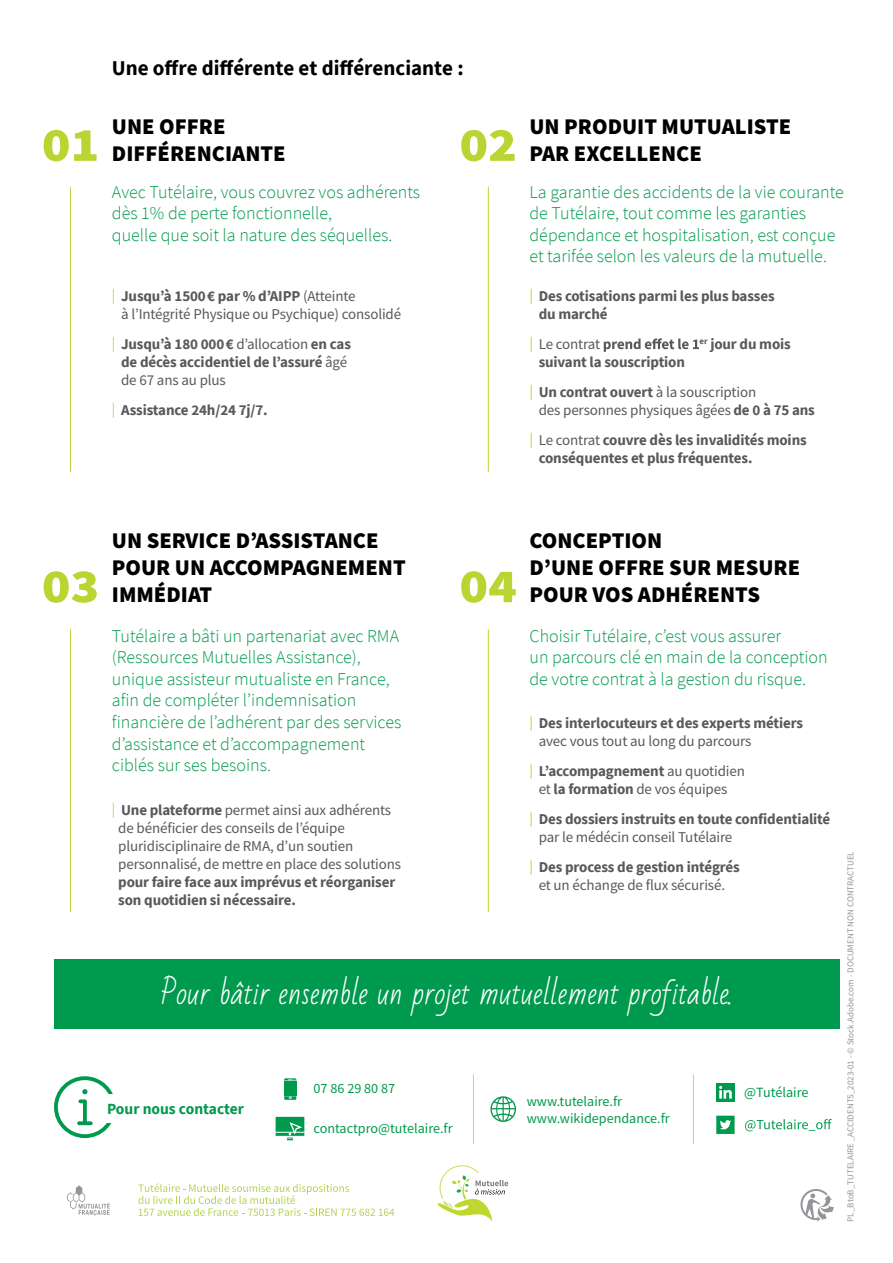
<style>
.page{position:relative;width:893px;height:1263px;background:#fff}
.page>*{position:absolute;margin:0;border:0;box-sizing:border-box;transform-origin:0 0}
.t1{font:900 47.85px "Source Sans Pro";color:#bad532;scale:1.11 1}
.t2{font:29.1px "Bad Script";color:#fff}
.t3{font:900 22.5px/27px "Source Sans Pro";color:#000}
.t4{font:700 21px "Source Sans Pro";color:#000}
.t5{font:300 18px/21.6px "Source Sans Pro";color:#009a4e}
.t6{font:700 15.45px "Source Sans Pro";color:#009a4e}
.t7{font:700 15px/18px "Source Sans Pro";letter-spacing:-.01em;color:#58595b}
.t8{font:15px/18px "Source Sans Pro";letter-spacing:-.01em;color:#58595b}
.t9{font:14.1px/17px "Source Sans Pro";color:#009a4e}
.t10{font:9px "Source Sans Pro";color:#939598}
.s1{color:#bad532}
.s2{font-weight:700}
.s3{font-weight:400;color:#bad532}
.s4{font-weight:400}
.s5{font-size:47.85px;color:#bad532}
</style>
<div class="page">
<div style="left:54px;top:959px;width:785px;height:69px;background:#009a4e"></div>
<svg style="left:54px;top:1076px;width:59px;height:62px"></svg>
<div style="left:103px;top:1094px;width:34px;height:28px;background:#fff"></div>
<svg style="left:800px;top:1189px;width:34px;height:32px"></svg>
<hr style="left:473px;top:1075px;width:1px;height:68px;background:#cbdd5d">
<svg style="left:716px;top:1116px;width:19px;height:18px"></svg>
<div style="left:716px;top:1083px;width:19px;height:18px;background:#009a4e"></div>
<svg style="left:719px;top:1086px;width:13px;height:13px"></svg>
<svg style="left:286px;top:1138px;width:8px;height:3px"></svg>
<svg style="left:275px;top:1116px;width:30px;height:22px"></svg>
<svg style="left:284px;top:1078px;width:12px;height:2px"></svg>
<div style="left:284px;top:1081px;width:12px;height:14px;background:#009a4e"></div>
<svg style="left:284px;top:1096px;width:12px;height:4px"></svg>
<svg style="left:490px;top:1096px;width:26px;height:26px"></svg>
<svg style="left:745px;top:1119px;width:87px;height:12px"></svg>
<hr style="left:693px;top:1075px;width:1px;height:68px;background:#cbdd5d">
<svg style="left:437px;top:1165px;width:71px;height:56px"></svg>
<svg style="left:67px;top:1185px;width:43px;height:31px"></svg>
<svg style="left:604px;top:338px;width:95px;height:14px"></svg>
<hr style="left:70px;top:187px;width:1px;height:285px;background:#bad532">
<hr style="left:488px;top:187px;width:1px;height:285px;background:#bad532">
<hr style="left:70px;top:629px;width:1px;height:283px;background:#bad532">
<hr style="left:488px;top:629px;width:1px;height:283px;background:#bad532">
<svg style="left:138px;top:1183px;width:256px;height:33px"></svg>
<h3 class="t4" style="left:112px;top:54px;width:353px">Une offre différente et différenciante :</h3>
<h3 class="t3" style="left:112px;top:112px;width:115px">UNE OFFRE</h3>
<h1 class="t1" style="left:42px;top:112px;width:53px">01</h1>
<h1 class="t1" style="left:459px;top:112px;width:53px">02</h1>
<h3 class="t3" style="left:112px;top:139px;width:175px">DIFFÉRENCIANTE</h3>
<p class="t5" style="left:112px;top:181px;width:310px">Avec Tutélaire, vous couvrez vos adhérents dès 1% de perte fonctionnelle,<br>quelle que soit la nature des séquelles.</p>
<p class="t8" style="left:121px;top:287px;width:282px;text-indent:-9px"><span class="s1">|</span> <span class="s2">Jusqu’à 1500 € par % d’AIPP</span> (Atteinte<br>à l’Intégrité Physique ou Psychique) consolidé</p>
<p class="t7" style="left:121px;top:335px;width:231px;text-indent:-9px"><span class="s3">|</span> Jusqu’à 180 000 € <span class="s4">d’allocation</span> en cas de décès accidentiel de l’assuré <span class="s4">âgé de 67 ans au plus</span></p>
<p class="t7" style="left:112px;top:401px;width:157px"><span class="s3">|</span> Assistance 24h/24 7j/7.</p>
<h3 class="t3" style="left:529px;top:112px;width:263px">UN PRODUIT MUTUALISTE<br>PAR EXCELLENCE</h3>
<p class="t5" style="left:529px;top:181px;width:316px">La garantie des accidents de la vie courante de Tutélaire, tout comme les garanties dépendance et hospitalisation, est conçue et tarifée selon les valeurs de la mutuelle.</p>
<p class="t7" style="left:539px;top:287px;width:237px;text-indent:-9px"><span class="s3">|</span> Des cotisations parmi les plus basses du marché</p>
<p class="t8" style="left:529px;top:335px;width:72px"><span class="s1">|</span> Le contrat</p>
<p class="t7" style="left:700px;top:335px;width:93px"><sup>er</sup> jour du mois</p>
<p class="t7" style="left:529px;top:347px;width:228px;line-height:30px;text-indent:9px">suivant la souscription<br><span class="s3">|</span> Un contrat ouvert <span class="s4">à la souscription</span></p>
<p class="t7" style="left:529px;top:395px;width:287px;line-height:30px;text-indent:9px"><span class="s4">des personnes physiques âgées</span> de 0 à 75 ans <span class="s3">|</span> <span class="s4">Le contrat</span> couvre dès les invalidités moins</p>
<p class="t7" style="left:539px;top:449px;width:215px">conséquentes et plus fréquentes.</p>
<h1 class="t1" style="left:42px;top:553px;width:53px">03</h1>
<h3 class="t3" style="left:112px;top:526px;width:295px">UN SERVICE D’ASSISTANCE<br>POUR UN ACCOMPAGNEMENT<br>IMMÉDIAT</h3>
<p class="t5" style="left:112px;top:625px;width:291px">Tutélaire a bâti un partenariat avec RMA (Ressources Mutuelles Assistance), unique assisteur mutualiste en France, afin de compléter l’indemnisation financière de l’adhérent par des services d’assistance et d’accompagnement ciblés sur ses besoins.</p>
<p class="t8" style="left:118px;top:801px;width:284px;text-indent:-6px"><span class="s1">|</span> <span class="s2">Une plateforme</span> permet ainsi aux adhérents de bénéficier des conseils de l’équipe pluridisciplinaire de RMA, d’un soutien personnalisé, de mettre en place des solutions</p>
<p class="t7" style="left:118px;top:873px;width:279px">pour faire face aux imprévus et réorganiser son quotidien si nécessaire.</p>
<h3 class="t3" style="left:529px;top:526px;width:134px">CONCEPTION</h3>
<h3 class="t3" style="left:529px;top:553px;width:272px">D’UNE OFFRE SUR MESURE</h3>
<h3 class="t3" style="left:459px;top:580px;width:302px"><span class="s5">04</span> POUR VOS ADHÉRENTS</h3>
<p class="t5" style="left:529px;top:625px;width:300px">Choisir Tutélaire, c’est vous assurer<br>un parcours clé en main de la conception de votre contrat à la gestion du risque.</p>
<p class="t7" style="left:539px;top:714px;width:266px;text-indent:-9px"><span class="s3">|</span> Des interlocuteurs et des experts métiers <span class="s4">avec vous tout au long du parcours</span></p>
<p class="t7" style="left:529px;top:762px;width:217px;text-align:center"><span class="s3">|</span> L’accompagnement <span class="s4">au quotidien et</span> la formation <span class="s4">de vos équipes</span></p>
<p class="t7" style="left:539px;top:810px;width:293px;text-indent:-9px"><span class="s3">|</span> Des dossiers instruits en toute confidentialité <span class="s4">par le médécin conseil Tutélaire</span></p>
<p class="t7" style="left:529px;top:858px;width:212px;text-align:center"><span class="s3">|</span> Des process de gestion intégrés <span class="s4">et un échange de flux sécurisé.</span></p>
<h2 class="t2" style="left:160px;top:977px;width:574px">Pour bâtir ensemble un projet mutuellement profitable.</h2>
<p class="t6" style="left:107px;top:1098px;width:138px">Pour nous contacter</p>
<p class="t9" style="left:314px;top:1080px;width:83px">07 86 29 80 87</p>
<p class="t9" style="left:314px;top:1119px;width:141px">contactpro@tutelaire.fr</p>
<p class="t9" style="left:527px;top:1093px;width:144px">www.tutelaire.fr www.wikidependance.fr</p>
<p class="t9" style="left:744px;top:1084px;width:66px">@Tutélaire</p>
<p class="t10" style="left:845px;top:1221px;width:372px;rotate:-90deg">PL_BtoB_TUTELAIRE _ACCIDENTS_2023-01 - © Stock.Adobe.com - DOCUMENT NON CONTRACTUEL</p>
</div>
